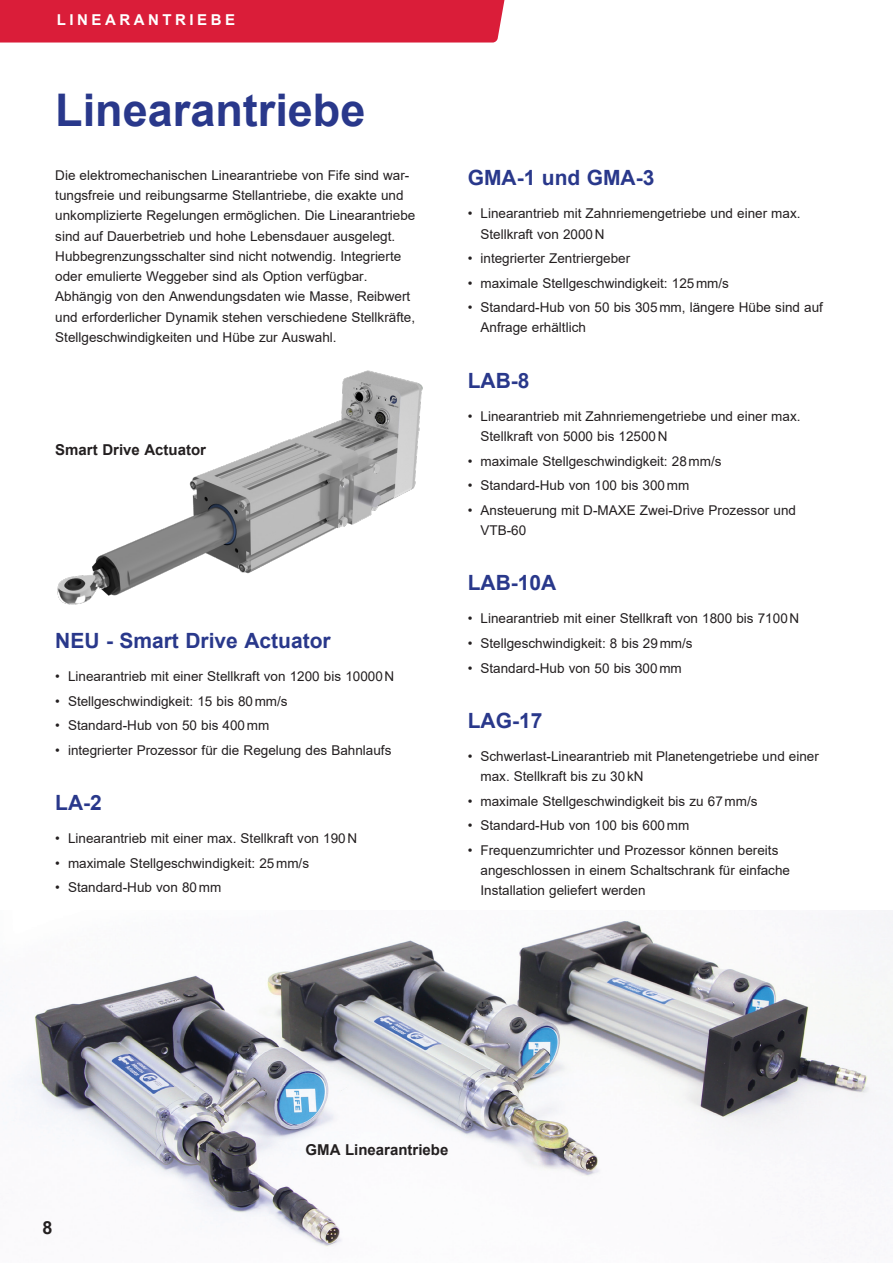
<style>
.page{position:relative;width:893px;height:1263px;background:#fff}
.page>*{position:absolute;margin:0;border:0;box-sizing:border-box;transform-origin:0 0}
.Headline{font:700 45px "Arial";color:#29388b}
.Subline{font:700 21px "Arial";color:#29388b}
.Copy{font:700 18px "Arial";color:#231f20}
.Subline-2{font:700 15px "Arial";color:#231f20}
.Category{font:700 15px "Arial";letter-spacing:.235em;color:#fff}
.Copy-2{font:13.5px/20.2px "Arial";color:#231f20}
</style>
<div class="page">
<div style="left:0;top:0;width:505px;height:43px;background:#da1d39"></div>
<img style="left:13px;top:910px;width:880px;height:349px">
<img style="left:57px;top:370px;width:366px;height:235px">
<p class="Category" style="left:57px;top:9px;width:180px">LINEARANTRIEBE</p>
<p class="Headline" style="left:55px;top:79px;width:312px">Linearantriebe</p>
<p class="Copy-2" style="left:55px;top:165px;width:362px">Die elektromechanischen Linearantriebe von Fife sind war&shy;tungsfreie und reibungsarme Stellantriebe, die exakte und unkomplizierte Regelungen ermöglichen. Die Linearantriebe sind auf Dauerbetrieb und hohe Lebensdauer ausgelegt.<br>Hubbegrenzungsschalter sind nicht notwendig. Integrierte oder emulierte Weggeber sind als Option verfügbar.<br>Abhängig von den Anwendungsdaten wie Masse, Reibwert und erforderlicher Dynamik stehen verschiedene Stellkräfte, Stellgeschwindigkeiten und Hübe zur Auswahl.</p>
<p class="Subline-2" style="left:55px;top:439px;width:152px">Smart Drive Actuator</p>
<p class="Subline" style="left:55px;top:626px;width:277px">NEU - Smart Drive Actuator</p>
<p class="Copy-2" style="left:55px;top:666px;width:340px">• Linearantrieb mit einer Stellkraft von 1200 bis 10000N</p>
<p class="Copy-2" style="left:55px;top:691px;width:234px">• Stellgeschwindigkeit: 15 bis 80mm/s</p>
<p class="Copy-2" style="left:55px;top:715px;width:216px">• Standard-Hub von 50 bis 400mm</p>
<p class="Copy-2" style="left:55px;top:740px;width:338px">• integrierter Prozessor für die Regelung des Bahnlaufs</p>
<p class="Subline" style="left:55px;top:788px;width:48px">LA-2</p>
<p class="Copy-2" style="left:55px;top:828px;width:303px">• Linearantrieb mit einer max. Stellkraft von 190N</p>
<p class="Copy-2" style="left:55px;top:853px;width:255px">• maximale Stellgeschwindigkeit: 25mm/s</p>
<p class="Copy-2" style="left:55px;top:877px;width:168px">• Standard-Hub von 80mm</p>
<p class="Subline" style="left:468px;top:163px;width:188px">GMA-1 und GMA-3</p>
<p class="Copy-2" style="left:480px;top:203px;width:322px;text-indent:-13px">• Linearantrieb mit Zahnriemengetriebe und einer max.<br>Stellkraft von 2000N</p>
<p class="Copy-2" style="left:468px;top:248px;width:164px">• integrierter Zentriergeber</p>
<p class="Copy-2" style="left:468px;top:273px;width:263px">• maximale Stellgeschwindigkeit: 125mm/s</p>
<p class="Copy-2" style="left:480px;top:297px;width:344px;text-indent:-13px">• Standard-Hub von 50 bis 305mm, längere Hübe sind auf<br>Anfrage erhältlich</p>
<p class="Subline" style="left:468px;top:366px;width:63px">LAB-8</p>
<p class="Copy-2" style="left:480px;top:406px;width:322px;text-indent:-13px">• Linearantrieb mit Zahnriemengetriebe und einer max.<br>Stellkraft von 5000 bis 12500N</p>
<p class="Copy-2" style="left:468px;top:451px;width:255px">• maximale Stellgeschwindigkeit: 28mm/s</p>
<p class="Copy-2" style="left:468px;top:475px;width:223px">• Standard-Hub von 100 bis 300mm</p>
<p class="Copy-2" style="left:480px;top:500px;width:317px;text-indent:-13px">• Ansteuerung mit D-MAXE Zwei-Drive Prozessor und<br>VTB‑60</p>
<p class="Subline" style="left:468px;top:568px;width:90px">LAB-10A</p>
<p class="Copy-2" style="left:468px;top:608px;width:333px">• Linearantrieb mit einer Stellkraft von 1800 bis 7100N</p>
<p class="Copy-2" style="left:468px;top:633px;width:226px">• Stellgeschwindigkeit: 8 bis 29mm/s</p>
<p class="Copy-2" style="left:468px;top:657px;width:216px">• Standard-Hub von 50 bis 300mm</p>
<p class="Subline" style="left:468px;top:706px;width:76px">LAG-17</p>
<p class="Copy-2" style="left:480px;top:746px;width:340px;text-indent:-13px">• Schwerlast-Linearantrieb mit Planetengetriebe und einer max. Stellkraft bis zu 30kN</p>
<p class="Copy-2" style="left:468px;top:791px;width:291px">• maximale Stellgeschwindigkeit bis zu 67mm/s</p>
<p class="Copy-2" style="left:468px;top:815px;width:223px">• Standard-Hub von 100 bis 600mm</p>
<p class="Copy-2" style="left:480px;top:840px;width:311px;text-indent:-13px">• Frequenzumrichter und Prozessor können bereits angeschlossen in einem Schaltschrank für einfache<br>Installation geliefert werden</p>
<p class="Copy" style="left:43px;top:1214px;width:12px">8</p>
<p class="Subline-2" style="left:306px;top:1139px;width:144px">GMA Linearantriebe</p>
</div>
